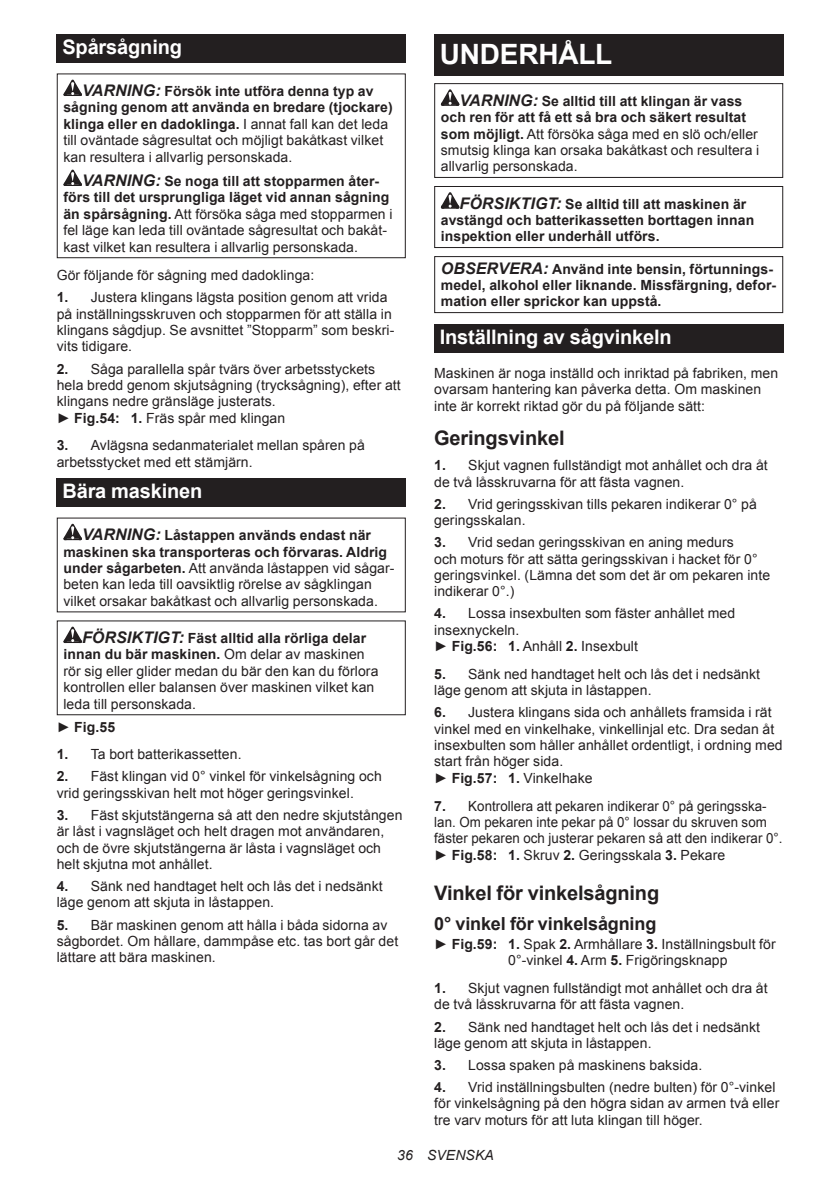
<style>
.page{position:relative;width:840px;height:1191px;background:#fff}
.page>*{position:absolute;margin:0;border:0;box-sizing:border-box;transform-origin:0 0}
.t1{font:700 28px "Arial";letter-spacing:-.01em;color:#fff}
.t2{font:700 20px "Arial";letter-spacing:-.01em;color:#fff}
.t3{font:700 20px "Arial";letter-spacing:-.01em;color:#231f20}
.t4{font:700 18px "Arial";letter-spacing:-.01em;color:#231f20}
.t5{font:14px/16.4px "Arial";letter-spacing:.005em;color:#231f20}
.t6{font:700 14px/16.4px "Arial";letter-spacing:.005em;color:#231f20}
.t7{font:14px/16.4px "Arial";letter-spacing:.005em;color:#231f20;scale:.95 1}
.t8{font:italic 14px "Arial";letter-spacing:.005em;color:#231f20}
.s1{font-weight:700;font-style:italic;font-size:16px}
.s2{font-weight:700}
.s3{font-weight:400}
.s4{font-style:italic;font-size:16px}
</style>
<div class="page">
<div style="left:57px;top:34px;width:348px;height:29px;background:#231f20"></div>
<svg style="left:63px;top:80px;width:19px;height:16px"></svg>
<svg style="left:63px;top:170px;width:19px;height:16px"></svg>
<div style="left:57px;top:73px;width:348px;height:185px;border:1px solid #231f20"></div>
<div style="left:57px;top:478px;width:348px;height:28px;background:#231f20"></div>
<svg style="left:63px;top:524px;width:19px;height:16px"></svg>
<svg style="left:63px;top:626px;width:19px;height:17px"></svg>
<div style="left:57px;top:620px;width:348px;height:95px;border:1px solid #231f20"></div>
<div style="left:434px;top:34px;width:348px;height:41px;background:#231f20"></div>
<svg style="left:440px;top:89px;width:19px;height:17px"></svg>
<div style="left:434px;top:83px;width:348px;height:95px;border:1px solid #231f20"></div>
<svg style="left:440px;top:192px;width:19px;height:17px"></svg>
<div style="left:434px;top:186px;width:348px;height:62px;border:1px solid #231f20"></div>
<div style="left:434px;top:256px;width:348px;height:57px;border:1px solid #231f20"></div>
<div style="left:434px;top:324px;width:348px;height:29px;background:#231f20"></div>
<h2 class="t2" style="left:62px;top:39px;width:121px">Spårsågning</h2>
<p class="t5" style="left:63px;top:84px;width:330px;text-indent:19px"><span class="s1">VARNING:</span> <span class="s2">Försök inte utföra denna typ av sågning genom att använda en bredare (tjockare) klinga eller en dadoklinga.</span> I annat fall kan det leda till oväntade sågresultat och möjligt bakåtkast vilket kan resultera i allvarlig personskada.</p>
<p class="t5" style="left:63px;top:173px;width:330px;text-indent:19px"><span class="s1">VARNING:</span> <span class="s2">Se noga till att stopparmen åter&shy;förs till det ursprungliga läget vid annan sågning än spårsågning.</span> Att försöka såga med stopparmen i fel läge kan leda till oväntade sågresultat och bakåt&shy;kast vilket kan resultera i allvarlig personskada.</p>
<p class="t5" style="left:57px;top:267px;width:259px">Gör följande för sågning med dadoklinga:</p>
<p class="t5" style="left:57px;top:290px;width:339px"><span class="s2">1.</span> Justera klingans lägsta position genom att vrida på inställningsskruven och stopparmen för att ställa in klingans sågdjup. Se avsnittet ”Stopparm” som beskri&shy;vits tidigare.</p>
<p class="t5" style="left:57px;top:360px;width:345px"><span class="s2">2.</span> Såga parallella spår tvärs över arbetsstyckets hela bredd genom skjutsågning (trycksågning), efter att klingans nedre gränsläge justerats.<br>► <span class="s2">Fig.54: 1.</span> Fräs spår med klingan</p>
<p class="t5" style="left:57px;top:437px;width:309px"><span class="s2">3.</span> Avlägsna sedanmaterialet mellan spåren på arbetsstycket med ett stämjärn.</p>
<h2 class="t2" style="left:62px;top:483px;width:141px">Bära maskinen</h2>
<p class="t5" style="left:63px;top:527px;width:332px;text-indent:19px"><span class="s1">VARNING:</span> <span class="s2">Låstappen används endast när maskinen ska transporteras och förvaras. Aldrig under sågarbeten.</span> Att använda låstappen vid sågar&shy;beten kan leda till oavsiktlig rörelse av sågklingan vilket orsakar bakåtkast och allvarlig personskada.</p>
<p class="t5" style="left:63px;top:631px;width:316px;text-indent:19px"><span class="s1">FÖRSIKTIGT:</span> <span class="s2">Fäst alltid alla rörliga delar innan du bär maskinen.</span> Om delar av maskinen rör sig eller glider medan du bär den kan du förlora kontrollen eller balansen över maskinen vilket kan leda till personskada.</p>
<p class="t6" style="left:57px;top:719px;width:60px"><span class="s3">►</span> Fig.55</p>
<p class="t5" style="left:57px;top:747px;width:186px"><span class="s2">1.</span> Ta bort batterikassetten.</p>
<p class="t5" style="left:57px;top:768px;width:326px"><span class="s2">2.</span> Fäst klingan vid 0° vinkel för vinkelsågning och vrid geringsskivan helt mot höger geringsvinkel.</p>
<p class="t5" style="left:57px;top:807px;width:347px"><span class="s2">3.</span> Fäst skjutstängerna så att den nedre skjutstången är låst i vagnsläget och helt dragen mot användaren, och de övre skjutstängerna är låsta i vagnsläget och helt skjutna mot anhållet.</p>
<p class="t5" style="left:57px;top:878px;width:327px"><span class="s2">4.</span> Sänk ned handtaget helt och lås det i nedsänkt läge genom att skjuta in låstappen.</p>
<p class="t5" style="left:57px;top:916px;width:343px"><span class="s2">5.</span> Bär maskinen genom att hålla i båda sidorna av sågbordet. Om hållare, dammpåse etc. tas bort går det lättare att bära maskinen.</p>
<h1 class="t1" style="left:439px;top:43px;width:174px">UNDERHÅLL</h1>
<p class="t5" style="left:440px;top:93px;width:320px;text-indent:19px"><span class="s1">VARNING:</span> <span class="s2">Se alltid till att klingan är vass och ren för att få ett så bra och säkert resultat som möjligt.</span> Att försöka såga med en slö och/eller smutsig klinga kan orsaka bakåtkast och resultera i allvarlig personskada.</p>
<p class="t6" style="left:440px;top:197px;width:315px;text-indent:19px"><span class="s4">FÖRSIKTIGT:</span> Se alltid till att maskinen är avstängd och batterikassetten borttagen innan inspektion eller underhåll utförs.</p>
<p class="t6" style="left:440px;top:262px;width:337px"><span class="s4">OBSERVERA:</span> Använd inte bensin, förtunnings&shy;medel, alkohol eller liknande. Missfärgning, defor&shy;mation eller sprickor kan uppstå.</p>
<h2 class="t2" style="left:439px;top:329px;width:233px">Inställning av sågvinkeln</h2>
<p class="t5" style="left:434px;top:365px;width:345px">Maskinen är noga inställd och inriktad på fabriken, men ovarsam hantering kan påverka detta. Om maskinen inte är korrekt riktad gör du på följande sätt:</p>
<h2 class="t3" style="left:434px;top:430px;width:132px">Geringsvinkel</h2>
<p class="t5" style="left:434px;top:457px;width:335px"><span class="s2">1.</span> Skjut vagnen fullständigt mot anhållet och dra åt de två låsskruvarna för att fästa vagnen.</p>
<p class="t5" style="left:434px;top:496px;width:324px"><span class="s2">2.</span> Vrid geringsskivan tills pekaren indikerar 0° på geringsskalan.</p>
<p class="t5" style="left:434px;top:535px;width:337px"><span class="s2">3.</span> Vrid sedan geringsskivan en aning medurs<br>och moturs för att sätta geringsskivan i hacket för 0° geringsvinkel. (Lämna det som det är om pekaren inte indikerar 0°.)</p>
<p class="t5" style="left:434px;top:605px;width:302px"><span class="s2">4.</span> Lossa insexbulten som fäster anhållet med insexnyckeln.<br>► <span class="s2">Fig.56: 1.</span> Anhåll <span class="s2">2.</span> Insexbult</p>
<p class="t5" style="left:434px;top:666px;width:327px"><span class="s2">5.</span> Sänk ned handtaget helt och lås det i nedsänkt läge genom att skjuta in låstappen.</p>
<p class="t5" style="left:434px;top:704px;width:350px"><span class="s2">6.</span> Justera klingans sida och anhållets framsida i rät vinkel med en vinkelhake, vinkellinjal etc. Dra sedan åt insexbulten som håller anhållet ordentligt, i ordning med start från höger sida.<br>► <span class="s2">Fig.57: 1.</span> Vinkelhake</p>
<p class="t7" style="left:434px;top:797px;width:368px"><span class="s2">7.</span> Kontrollera att pekaren indikerar 0° på geringsska&shy;lan. Om pekaren inte pekar på 0° lossar du skruven som fäster pekaren och justerar pekaren så att den indikerar 0°. ► <span class="s2">Fig.58: 1.</span> Skruv <span class="s2">2.</span> Geringsskala <span class="s2">3.</span> Pekare</p>
<h2 class="t3" style="left:434px;top:885px;width:226px">Vinkel för vinkelsågning</h2>
<p class="t4" style="left:434px;top:916px;width:223px">0° vinkel för vinkelsågning</p>
<p class="t5" style="left:508px;top:936px;width:269px;text-indent:-74px">► <span class="s2">Fig.59: 1.</span> Spak <span class="s2">2.</span> Armhållare <span class="s2">3.</span> Inställningsbult för<br>0°-vinkel <span class="s2">4.</span> Arm <span class="s2">5.</span> Frigöringsknapp</p>
<p class="t5" style="left:434px;top:980px;width:335px"><span class="s2">1.</span> Skjut vagnen fullständigt mot anhållet och dra åt de två låsskruvarna för att fästa vagnen.</p>
<p class="t5" style="left:434px;top:1018px;width:327px"><span class="s2">2.</span> Sänk ned handtaget helt och lås det i nedsänkt läge genom att skjuta in låstappen.</p>
<p class="t5" style="left:434px;top:1057px;width:269px"><span class="s2">3.</span> Lossa spaken på maskinens baksida.</p>
<p class="t5" style="left:434px;top:1080px;width:346px"><span class="s2">4.</span> Vrid inställningsbulten (nedre bulten) för 0°-vinkel för vinkelsågning på den högra sidan av armen två eller tre varv moturs för att luta klingan till höger.</p>
<p class="t8" style="left:397px;top:1147px;width:98px">36 SVENSKA</p>
</div>
